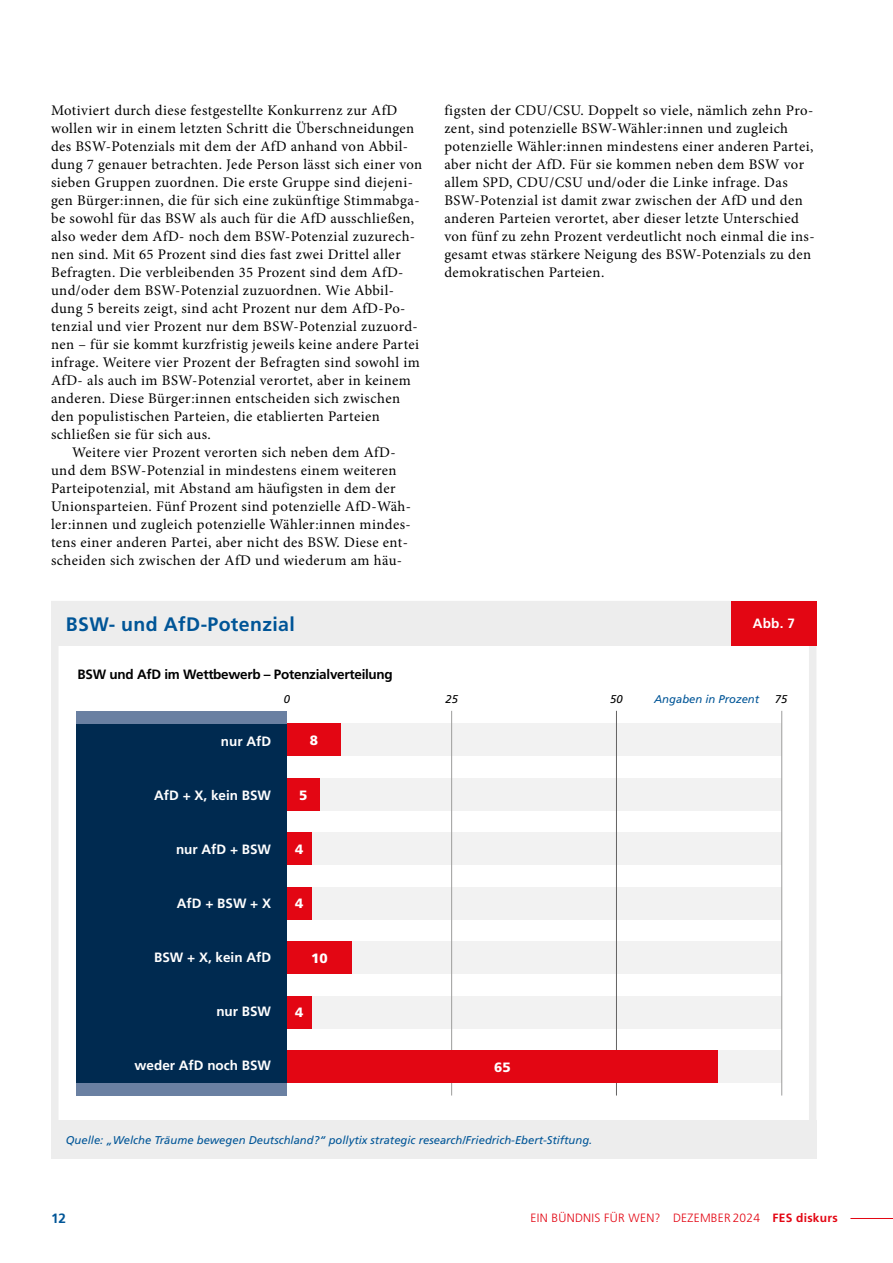
<style>
.page{position:relative;width:893px;height:1263px;background:#fff}
.page>*{position:absolute;margin:0;border:0;box-sizing:border-box;transform-origin:0 0}
.Infografik_-_Titel{font:700 19.5px "Frutiger LT Pro";letter-spacing:.02em;color:#005597}
.p_Fließtext_ohne_Einzug{font:14.7px/18px "Minion Pro";letter-spacing:.03em;color:#000}
.p_Fließtext_mit_Einzug{font:14.7px/18px "Minion Pro";letter-spacing:.03em;color:#000}
.Infografik_-_Abb-Nr{font:700 13.5px "Frutiger LT Pro";color:#fff}
.t1{font:700 13.5px "Frutiger LT Pro";letter-spacing:-.02em;color:#000}
.t2{font:900 13.5px "Frutiger LT Pro";color:#fff}
.t3{font:700 13.5px "Frutiger LT Pro";color:#005597}
.t4{font:300 12px "Frutiger LT Pro";letter-spacing:.02em;color:#e30613}
.Infografik_-_Quelle_-_blau_kursiv{font:italic 11.25px "Frutiger LT Pro";color:#005597}
.t5{font:italic 11.25px "Frutiger LT Pro";color:#000}
.s1{font-weight:700}
</style>
<div class="page">
<hr style="left:850px;top:1218px;width:43px;height:1px;background:#e30613">
<div style="left:51px;top:601px;width:765px;height:558px;background:#fff;border:8px solid #ededed"></div>
<div style="left:51px;top:1120px;width:765px;height:39px;background:#ededed"></div>
<div style="left:51px;top:601px;width:765px;height:44px;background:#ededed"></div>
<div style="left:731px;top:601px;width:85px;height:44px;background:#e30613"></div>
<svg style="left:76px;top:710px;width:707px;height:386px"></svg>
<div style="left:287px;top:723px;width:495px;height:33px;background:#f2f2f2"></div>
<div style="left:287px;top:778px;width:495px;height:32px;background:#f2f2f2"></div>
<div style="left:287px;top:887px;width:495px;height:32px;background:#f2f2f2"></div>
<div style="left:287px;top:832px;width:495px;height:33px;background:#f2f2f2"></div>
<div style="left:287px;top:941px;width:495px;height:33px;background:#f2f2f2"></div>
<div style="left:287px;top:996px;width:495px;height:32px;background:#f2f2f2"></div>
<div style="left:286px;top:1050px;width:496px;height:33px;background:#f2f2f2"></div>
<hr style="left:616px;top:711px;width:1px;height:384px;background:#646363">
<hr style="left:451px;top:711px;width:1px;height:384px;background:#9d9d9c">
<hr style="left:781px;top:711px;width:1px;height:384px;background:#9d9d9c">
<div style="left:287px;top:1050px;width:431px;height:33px;background:#e30613"></div>
<div style="left:287px;top:996px;width:24px;height:32px;background:#e30613"></div>
<div style="left:287px;top:941px;width:65px;height:33px;background:#e30613"></div>
<div style="left:287px;top:887px;width:25px;height:32px;background:#e30613"></div>
<div style="left:287px;top:832px;width:25px;height:33px;background:#e30613"></div>
<div style="left:287px;top:778px;width:33px;height:32px;background:#e30613"></div>
<div style="left:287px;top:723px;width:54px;height:33px;background:#e30613"></div>
<div style="left:76px;top:723px;width:211px;height:360px;background:#002a50"></div>
<div style="left:76px;top:711px;width:211px;height:12px;background:#6a80a2"></div>
<div style="left:76px;top:1083px;width:211px;height:12px;background:#6a80a2"></div>
<p class="p_Fließtext_ohne_Einzug" style="left:51px;top:101px;width:373px">Motiviert durch diese festgestellte Konkurrenz zur AfD wollen wir in einem letzten Schritt die Überschneidungen des BSW-Potenzials mit dem der AfD anhand von Abbil&shy;dung 7 genauer betrachten. Jede Person lässt sich einer von sieben Gruppen zuordnen. Die erste Gruppe sind diejeni&shy;gen Bürger:innen, die für sich eine zukünftige Stimmabga&shy;be sowohl für das BSW als auch für die AfD ausschließen, also weder dem AfD- noch dem BSW-Potenzial zuzurech&shy;nen sind. Mit 65 Prozent sind dies fast zwei Drittel aller Befragten. Die verbleibenden 35 Prozent sind dem AfD&shy;und/oder dem BSW-Potenzial zuzuordnen. Wie Abbil&shy;dung 5 bereits zeigt, sind acht Prozent nur dem AfD-Po&shy;tenzial und vier Prozent nur dem BSW-Potenzial zuzuord&shy;nen – für sie kommt kurzfristig jeweils keine andere Partei infrage. Weitere vier Prozent der Befragten sind sowohl im AfD- als auch im BSW-Potenzial verortet, aber in keinem anderen. Diese Bürger:innen entscheiden sich zwischen den populistischen Parteien, die etablierten Parteien schließen sie für sich aus.</p>
<p class="p_Fließtext_mit_Einzug" style="left:51px;top:443px;width:362px;text-indent:21px">Weitere vier Prozent verorten sich neben dem AfD&shy;und dem BSW-Potenzial in mindestens einem weiteren Parteipotenzial, mit Abstand am häufigsten in dem der Unionsparteien. Fünf Prozent sind potenzielle AfD-Wäh&shy;ler:innen und zugleich potenzielle Wähler:innen mindes&shy;tens einer anderen Partei, aber nicht des BSW. Diese ent&shy;scheiden sich zwischen der AfD und wiederum am häu-</p>
<p class="p_Fließtext_mit_Einzug" style="left:444px;top:101px;width:372px">figsten der CDU/CSU. Doppelt so viele, nämlich zehn Pro&shy;zent, sind potenzielle BSW-Wähler:innen und zugleich potenzielle Wähler:innen mindestens einer anderen Partei, aber nicht der AfD. Für sie kommen neben dem BSW vor allem SPD, CDU/CSU und/oder die Linke infrage. Das BSW-Potenzial ist damit zwar zwischen der AfD und den anderen Parteien verortet, aber dieser letzte Unterschied von fünf zu zehn Prozent verdeutlicht noch einmal die ins&shy;gesamt etwas stärkere Neigung des BSW-Potenzials zu den demokratischen Parteien.</p>
<p class="Infografik_-_Titel" style="left:66px;top:612px;width:230px">BSW- und AfD-Potenzial</p>
<p class="Infografik_-_Abb-Nr" style="left:753px;top:615px;width:44px">Abb. 7</p>
<p class="t1" style="left:78px;top:666px;width:317px">BSW und AfD im Wettbewerb – Potenzialverteilung</p>
<p class="Infografik_-_Abb-Nr" style="left:221px;top:733px;width:52px">nur AfD</p>
<p class="t5" style="left:284px;top:693px;width:8px">0</p>
<p class="t5" style="left:446px;top:693px;width:14px">25</p>
<p class="t5" style="left:610px;top:693px;width:14px">50</p>
<p class="Infografik_-_Quelle_-_blau_kursiv" style="left:654px;top:693px;width:107px">Angaben in Prozent</p>
<p class="t5" style="left:775px;top:693px;width:14px">75</p>
<p class="t2" style="left:310px;top:732px;width:10px">8</p>
<p class="Infografik_-_Abb-Nr" style="left:154px;top:787px;width:118px">AfD + X, kein BSW</p>
<p class="Infografik_-_Abb-Nr" style="left:176px;top:841px;width:97px">nur AfD + BSW</p>
<p class="t2" style="left:299px;top:787px;width:10px">5</p>
<p class="t2" style="left:295px;top:841px;width:10px">4</p>
<p class="Infografik_-_Abb-Nr" style="left:177px;top:895px;width:96px">AfD + BSW + X</p>
<p class="t2" style="left:295px;top:895px;width:10px">4</p>
<p class="Infografik_-_Abb-Nr" style="left:154px;top:949px;width:118px">BSW + X, kein AfD</p>
<p class="t2" style="left:311px;top:950px;width:18px">10</p>
<p class="Infografik_-_Abb-Nr" style="left:216px;top:1003px;width:56px">nur BSW</p>
<p class="t2" style="left:295px;top:1004px;width:10px">4</p>
<p class="Infografik_-_Abb-Nr" style="left:135px;top:1057px;width:138px">weder AfD noch BSW</p>
<p class="t2" style="left:494px;top:1059px;width:18px">65</p>
<p class="Infografik_-_Quelle_-_blau_kursiv" style="left:66px;top:1133px;width:528px">Quelle: „Welche Träume bewegen Deutschland?“ pollytix strategic research/Friedrich-Ebert-Stiftung.</p>
<p class="t3" style="left:51px;top:1210px;width:17px">12</p>
<p class="t4" style="left:531px;top:1211px;width:309px">EIN BÜNDNIS FÜR WEN? DEZEMBER 2024 <span class="s1">FES diskurs</span></p>
</div>
